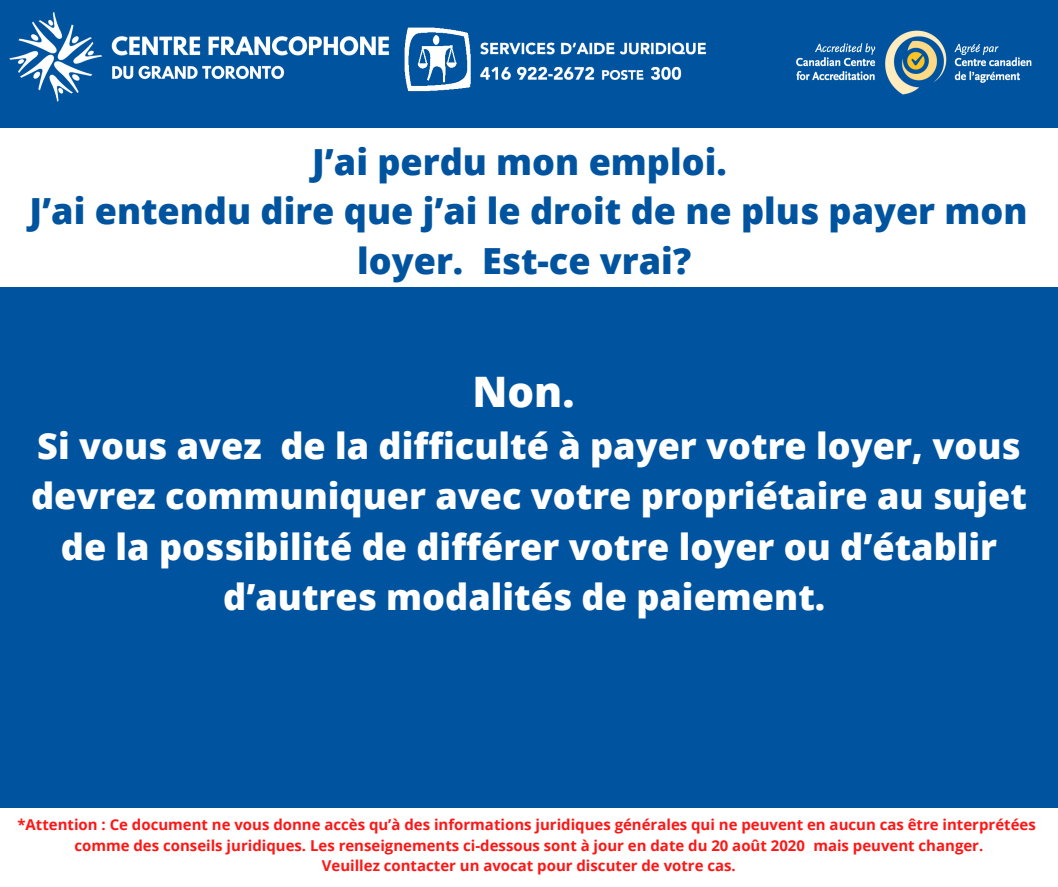
<style>
.page{position:relative;width:1058px;height:887px;background:#fff}
.page>*{position:absolute;margin:0;border:0;box-sizing:border-box;transform-origin:0 0}
.t1{font:800 42px "Open Sans";color:#fff}
.t2{font:800 36px/50.2px "Open Sans";color:#fff;text-align:center}
.t3{font:800 36px/49.5px "Open Sans";color:#00549f;text-align:center}
.t4{font:700 15px/20.5px "Open Sans";color:#ff1616;text-align:center}
</style>
<div class="page">
<div style="left:0;top:0;width:1058px;height:886px;background:#00549f"></div>
<img style="left:796px;top:30px;width:236px;height:65px">
<img style="left:9px;top:12px;width:380px;height:90px">
<img style="left:404px;top:27px;width:303px;height:65px">
<div style="left:0;top:128px;width:1058px;height:158px;background:#fff"></div>
<div style="left:0;top:808px;width:1057px;height:78px;background:#fff"></div>
<h2 class="t3" style="left:30px;top:136px;width:999px">J’ai perdu mon emploi.<br>J’ai entendu dire que j’ai le droit de ne plus payer mon loyer. Est-ce vrai?</h2>
<h1 class="t1" style="left:472px;top:362px;width:104px">Non.</h1>
<h2 class="t2" style="left:31px;top:420px;width:997px">Si vous avez de la difficulté à payer votre loyer, vous devrez communiquer avec votre propriétaire au sujet de la possibilité de différer votre loyer ou d’établir d’autres modalités de paiement.</h2>
<p class="t4" style="left:17px;top:813px;width:1019px">*Attention : Ce document ne vous donne accès qu’à des informations juridiques générales qui ne peuvent en aucun cas être interprétées comme des conseils juridiques. Les renseignements ci-dessous sont à jour en date du 20 août 2020 mais peuvent changer.<br>Veuillez contacter un avocat pour discuter de votre cas.</p>
</div>
